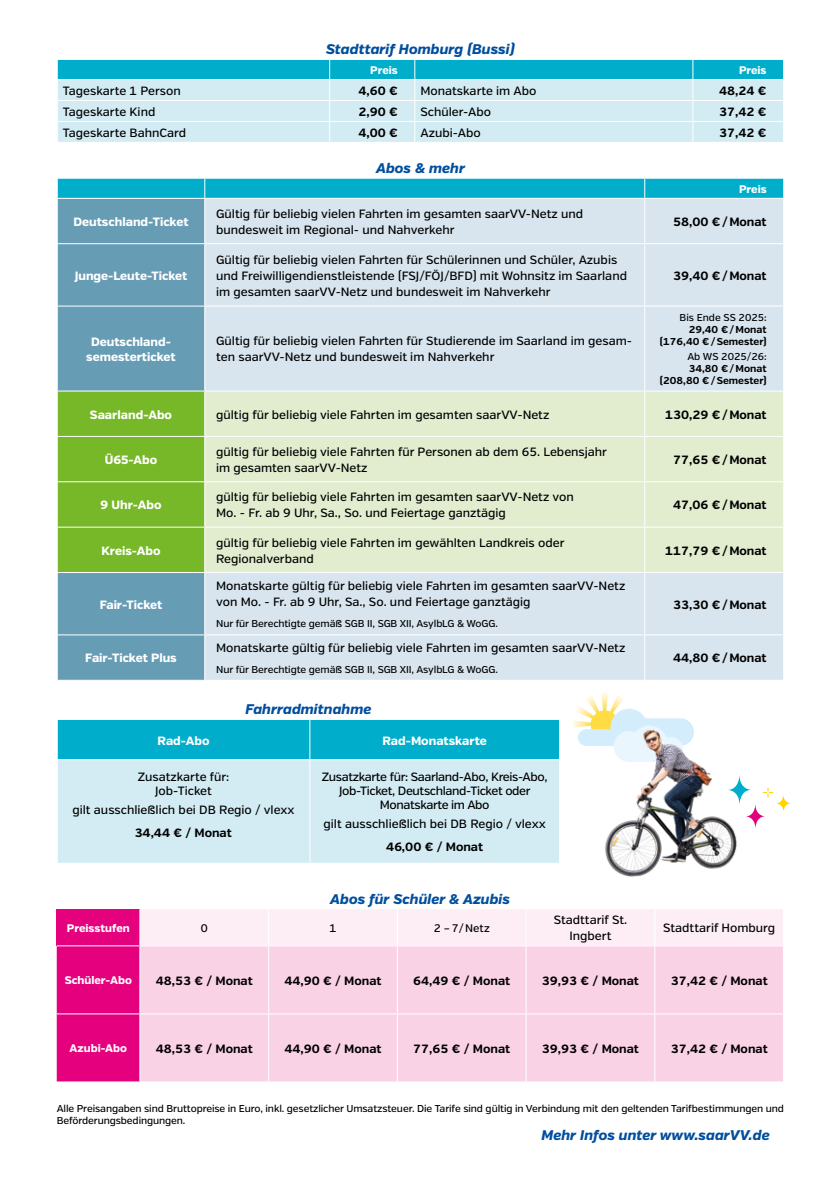
<style>
.page{position:relative;width:840px;height:1191px;background:#fff}
.page>*{position:absolute;margin:0;border:0;box-sizing:border-box;transform-origin:0 0}
.t1{font:italic 800 14px "Verb";color:#004e9e}
.t2{font:500 12px/16px "Verb";color:#000}
.t3{font:700 12px "Verb";color:#000}
.t4{font:800 12px/14.4px "Verb";color:#fff;text-align:center}
.t5{font:500 12px/14px "Verb";letter-spacing:-.03em;color:#000;text-align:center}
.t6{font:800 11px "Verb";color:#fff}
.t7{font:500 11px "Verb";color:#000}
.t8{font:500 10px/12px "Verb";letter-spacing:-.01em;color:#000}
.t9{font:700 10px/12px "Verb";color:#000;text-align:right}
</style>
<div class="page">
<svg style="left:57px;top:59px;width:726px;height:83px;background:#a5deeb"></svg>
<div style="left:58px;top:199px;width:146px;height:481px;background:#679cb5"></div>
<div style="left:205px;top:199px;width:577px;height:481px;background:#d8e5ee"></div>
<div style="left:58px;top:391px;width:146px;height:181px;background:#76b828"></div>
<div style="left:205px;top:391px;width:577px;height:181px;background:#e2edcf"></div>
<svg style="left:57px;top:178px;width:726px;height:20px;background:#0db1cc"></svg>
<hr style="left:57px;top:436px;width:148px;height:1px;background:#fff">
<hr style="left:57px;top:481px;width:148px;height:1px;background:#fff">
<hr style="left:57px;top:526px;width:148px;height:1px;background:#fff">
<hr style="left:205px;top:436px;width:439px;height:1px;background:#fff">
<hr style="left:205px;top:481px;width:439px;height:1px;background:#fff">
<hr style="left:205px;top:526px;width:439px;height:1px;background:#fff">
<hr style="left:644px;top:391px;width:1px;height:45px;background:#fff">
<hr style="left:644px;top:436px;width:139px;height:1px;background:#fff">
<hr style="left:644px;top:437px;width:1px;height:44px;background:#fff">
<hr style="left:644px;top:481px;width:139px;height:1px;background:#fff">
<hr style="left:644px;top:482px;width:1px;height:44px;background:#fff">
<hr style="left:644px;top:526px;width:139px;height:1px;background:#fff">
<hr style="left:644px;top:527px;width:1px;height:45px;background:#fff">
<hr style="left:204px;top:572px;width:440px;height:1px;background:#fff">
<hr style="left:644px;top:572px;width:139px;height:1px;background:#fff">
<hr style="left:644px;top:573px;width:1px;height:61px;background:#fff">
<hr style="left:205px;top:243px;width:439px;height:1px;background:#fff">
<hr style="left:205px;top:305px;width:439px;height:1px;background:#fff">
<hr style="left:205px;top:390px;width:439px;height:1px;background:#fff">
<hr style="left:205px;top:634px;width:439px;height:1px;background:#fff">
<hr style="left:644px;top:199px;width:1px;height:44px;background:#fff">
<hr style="left:644px;top:243px;width:139px;height:1px;background:#fff">
<hr style="left:644px;top:244px;width:1px;height:61px;background:#fff">
<hr style="left:644px;top:305px;width:139px;height:1px;background:#fff">
<hr style="left:644px;top:306px;width:1px;height:84px;background:#fff">
<hr style="left:644px;top:390px;width:139px;height:1px;background:#fff">
<hr style="left:644px;top:634px;width:139px;height:1px;background:#fff">
<hr style="left:644px;top:635px;width:1px;height:45px;background:#fff">
<hr style="left:58px;top:572px;width:146px;height:1px;background:#fff">
<hr style="left:57px;top:634px;width:148px;height:1px;background:#fff">
<hr style="left:57px;top:243px;width:148px;height:1px;background:#fff">
<hr style="left:57px;top:305px;width:148px;height:1px;background:#fff">
<hr style="left:57px;top:390px;width:148px;height:1px;background:#fff">
<div style="left:58px;top:720px;width:501px;height:39px;background:#00adca"></div>
<div style="left:58px;top:760px;width:501px;height:102px;background:#d3ecf4"></div>
<hr style="left:309px;top:720px;width:1px;height:39px;background:#fff">
<hr style="left:309px;top:760px;width:1px;height:102px;background:#fff">
<svg style="left:775px;top:794px;width:15px;height:18px"></svg>
<svg style="left:745px;top:804px;width:19px;height:25px"></svg>
<svg style="left:727px;top:774px;width:24px;height:31px"></svg>
<svg style="left:763px;top:788px;width:9px;height:9px"></svg>
<svg style="left:573px;top:692px;width:120px;height:54px"></svg>
<img style="left:603px;top:727px;width:135px;height:150px">
<svg style="left:57px;top:909px;width:726px;height:173px;background:#f7c0dd"></svg>
<p class="t1" style="left:326px;top:40px;width:190px">Stadttarif Homburg (Bussi)</p>
<p class="t6" style="left:370px;top:63px;width:29px">Preis</p>
<p class="t6" style="left:738px;top:63px;width:29px">Preis</p>
<p class="t2" style="left:63px;top:83px;width:119px">Tageskarte 1 Person</p>
<p class="t3" style="left:358px;top:83px;width:41px">4,60 €</p>
<p class="t2" style="left:420px;top:83px;width:117px">Monatskarte im Abo</p>
<p class="t3" style="left:718px;top:83px;width:49px">48,24 €</p>
<p class="t2" style="left:63px;top:104px;width:94px">Tageskarte Kind</p>
<p class="t3" style="left:358px;top:104px;width:41px">2,90 €</p>
<p class="t2" style="left:420px;top:104px;width:72px">Schüler-Abo</p>
<p class="t3" style="left:718px;top:104px;width:49px">37,42 €</p>
<p class="t2" style="left:63px;top:125px;width:125px">Tageskarte BahnCard</p>
<p class="t3" style="left:358px;top:125px;width:41px">4,00 €</p>
<p class="t2" style="left:420px;top:125px;width:62px">Azubi-Abo</p>
<p class="t3" style="left:718px;top:125px;width:49px">37,42 €</p>
<p class="t1" style="left:376px;top:159px;width:90px">Abos &amp; mehr</p>
<p class="t6" style="left:738px;top:182px;width:29px">Preis</p>
<p class="t4" style="left:73px;top:215px;width:117px">Deutschland-Ticket</p>
<p class="t2" style="left:216px;top:206px;width:368px">Gültig für beliebig vielen Fahrten im gesamten saarVV-Netz und bundesweit im Regional- und Nahverkehr</p>
<p class="t3" style="left:672px;top:214px;width:95px">58,00 €/Monat</p>
<p class="t4" style="left:75px;top:268px;width:114px">Junge-Leute-Ticket</p>
<p class="t2" style="left:216px;top:252px;width:412px">Gültig für beliebig vielen Fahrten für Schülerinnen und Schüler, Azubis und Freiwilligendienstleistende (FSJ/FÖJ/BFD) mit Wohnsitz im Saarland im gesamten saarVV-Netz und bundesweit im Nahverkehr</p>
<p class="t3" style="left:672px;top:268px;width:95px">39,40 €/Monat</p>
<p class="t4" style="left:86px;top:335px;width:91px">Deutschland&shy;semesterticket</p>
<p class="t2" style="left:216px;top:333px;width:417px">Gültig für beliebig vielen Fahrten für Studierende im Saarland im gesam&shy;ten saarVV-Netz und bundesweit im Nahverkehr</p>
<p class="t8" style="left:679px;top:311px;width:88px">Bis Ende SS 2025:</p>
<p class="t9" style="left:659px;top:323px;width:108px">29,40 €/Monat (176,40 €/Semester)</p>
<p class="t8" style="left:687px;top:351px;width:81px">Ab WS 2025/26:</p>
<p class="t9" style="left:659px;top:363px;width:108px">34,80 €/Monat (208,80 €/Semester)</p>
<p class="t4" style="left:90px;top:407px;width:83px">Saarland-Abo</p>
<p class="t2" style="left:216px;top:406px;width:334px">gültig für beliebig viele Fahrten im gesamten saarVV-Netz</p>
<p class="t3" style="left:664px;top:407px;width:103px">130,29 €/Monat</p>
<p class="t4" style="left:105px;top:453px;width:54px">Ü65-Abo</p>
<p class="t2" style="left:216px;top:444px;width:392px">gültig für beliebig viele Fahrten für Personen ab dem 65. Lebensjahr im gesamten saarVV-Netz</p>
<p class="t3" style="left:672px;top:452px;width:95px">77,65 €/Monat</p>
<p class="t4" style="left:100px;top:498px;width:62px">9 Uhr-Abo</p>
<p class="t2" style="left:216px;top:489px;width:359px">gültig für beliebig viele Fahrten im gesamten saarVV-Netz von<br>Mo. - Fr. ab 9 Uhr, Sa., So. und Feiertage ganztägig</p>
<p class="t3" style="left:672px;top:498px;width:95px">47,06 €/Monat</p>
<p class="t4" style="left:101px;top:543px;width:61px">Kreis-Abo</p>
<p class="t2" style="left:216px;top:534px;width:350px">gültig für beliebig viele Fahrten im gewählten Landkreis oder<br>Regionalverband</p>
<p class="t3" style="left:664px;top:543px;width:103px">117,79 €/Monat</p>
<p class="t4" style="left:100px;top:597px;width:64px">Fair-Ticket</p>
<p class="t2" style="left:216px;top:578px;width:410px">Monatskarte gültig für beliebig viele Fahrten im gesamten saarVV-Netz von Mo. - Fr. ab 9 Uhr, Sa., So. und Feiertage ganztägig</p>
<p class="t8" style="left:216px;top:617px;width:283px">Nur für Berechtigte gemäß SGB II, SGB XII, AsylbLG &amp; WoGG.</p>
<p class="t3" style="left:672px;top:597px;width:95px">33,30 €/Monat</p>
<p class="t4" style="left:85px;top:651px;width:93px">Fair-Ticket Plus</p>
<p class="t2" style="left:216px;top:640px;width:410px">Monatskarte gültig für beliebig viele Fahrten im gesamten saarVV-Netz</p>
<p class="t8" style="left:216px;top:663px;width:283px">Nur für Berechtigte gemäß SGB II, SGB XII, AsylbLG &amp; WoGG.</p>
<p class="t1" style="left:245px;top:701px;width:127px">Fahrradmitnahme</p>
<p class="t4" style="left:157px;top:733px;width:53px">Rad-Abo</p>
<p class="t4" style="left:382px;top:733px;width:106px">Rad-Monatskarte</p>
<p class="t2" style="left:138px;top:769px;width:93px;line-height:14px;text-align:center">Zusatzkarte für:<br>Job-Ticket</p>
<p class="t2" style="left:72px;top:802px;width:224px">gilt ausschließlich bei DB Regio / vlexx</p>
<p class="t3" style="left:135px;top:825px;width:98px">34,44 € / Monat</p>
<p class="t5" style="left:322px;top:769px;width:227px">Zusatzkarte für: Saarland-Abo, Kreis-Abo,<br>Job-Ticket, Deutschland-Ticket oder<br>Monatskarte im Abo</p>
<p class="t2" style="left:323px;top:816px;width:224px">gilt ausschließlich bei DB Regio / vlexx</p>
<p class="t3" style="left:386px;top:839px;width:98px">46,00 € / Monat</p>
<p class="t1" style="left:330px;top:890px;width:181px">Abos für Schüler &amp; Azubis</p>
<p class="t3" style="left:672px;top:651px;width:95px">44,80 €/Monat</p>
<p class="t6" style="left:67px;top:921px;width:64px">Preisstufen</p>
<p class="t7" style="left:201px;top:921px;width:8px">0</p>
<p class="t7" style="left:329px;top:921px;width:8px">1</p>
<p class="t7" style="left:433px;top:921px;width:58px">2 – 7/Netz</p>
<p class="t2" style="left:553px;top:912px;width:75px;text-align:center">Stadttarif St.<br>Ingbert</p>
<p class="t2" style="left:663px;top:920px;width:113px">Stadttarif Homburg</p>
<p class="t6" style="left:65px;top:973px;width:69px">Schüler-Abo</p>
<p class="t3" style="left:156px;top:973px;width:98px">48,53 € / Monat</p>
<p class="t3" style="left:284px;top:973px;width:98px">44,90 € / Monat</p>
<p class="t3" style="left:413px;top:973px;width:98px">64,49 € / Monat</p>
<p class="t3" style="left:541px;top:973px;width:98px">39,93 € / Monat</p>
<p class="t3" style="left:670px;top:973px;width:98px">37,42 € / Monat</p>
<p class="t6" style="left:70px;top:1041px;width:59px">Azubi-Abo</p>
<p class="t3" style="left:156px;top:1041px;width:98px">48,53 € / Monat</p>
<p class="t3" style="left:284px;top:1041px;width:98px">44,90 € / Monat</p>
<p class="t3" style="left:413px;top:1041px;width:98px">77,65 € / Monat</p>
<p class="t3" style="left:541px;top:1041px;width:98px">39,93 € / Monat</p>
<p class="t3" style="left:670px;top:1041px;width:98px">37,42 € / Monat</p>
<p class="t8" style="left:57px;top:1103px;width:728px">Alle Preisangaben sind Bruttopreise in Euro, inkl. gesetzlicher Umsatzsteuer. Die Tarife sind gültig in Verbindung mit den geltenden Tarifbestimmungen und<br>Beförderungsbedingungen.</p>
<p class="t1" style="left:541px;top:1126px;width:229px">Mehr Infos unter www.saarVV.de</p>
</div>
